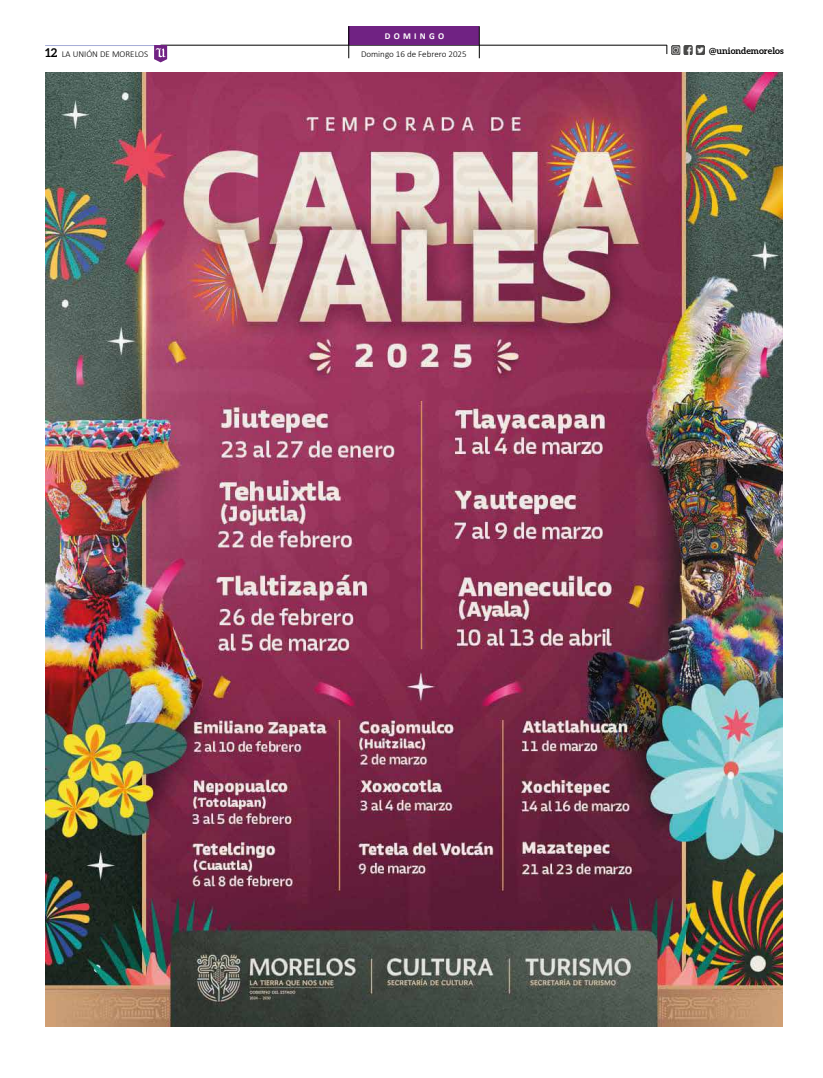
<style>
.page{position:relative;width:823px;height:1078px;background:#fff}
.page>*{position:absolute;margin:0;border:0;box-sizing:border-box;transform-origin:0 0}
.t1{font:300 9px "Calibri";color:#000}
.t2{font:700 9px "Aleo";color:#000}
.t3{font:700 9px "Calibri";letter-spacing:.36em;color:#fff}
.s1{font-family:"Aleo";font-weight:700;font-size:12px}
</style>
<div class="page">
<hr style="left:160px;top:45px;width:506px;height:1px;background:#000">
<img style="left:671px;top:45px;width:33px;height:9px">
<hr style="left:45px;top:45px;width:111px;height:1px;background:#a5add8">
<svg style="left:154px;top:45px;width:13px;height:17px"></svg>
<div style="left:348px;top:26px;width:131px;height:19px;background:#702283"></div>
<hr style="left:348px;top:26px;width:1px;height:32px;background:#000">
<hr style="left:479px;top:26px;width:1px;height:32px;background:#000">
<img style="left:46px;top:72px;width:736px;height:954px">
<p class="t3" style="left:384px;top:29px;width:61px">DOMINGO</p>
<p class="t1" style="left:45px;top:48px;width:105px"><span class="s1">12</span> LA UNIÓN DE MORELOS</p>
<p class="t2" style="left:709px;top:45px;width:76px">@uniondemorelos</p>
<p class="t1" style="left:361px;top:48px;width:107px">Domingo 16 de Febrero 2025</p>
</div>
